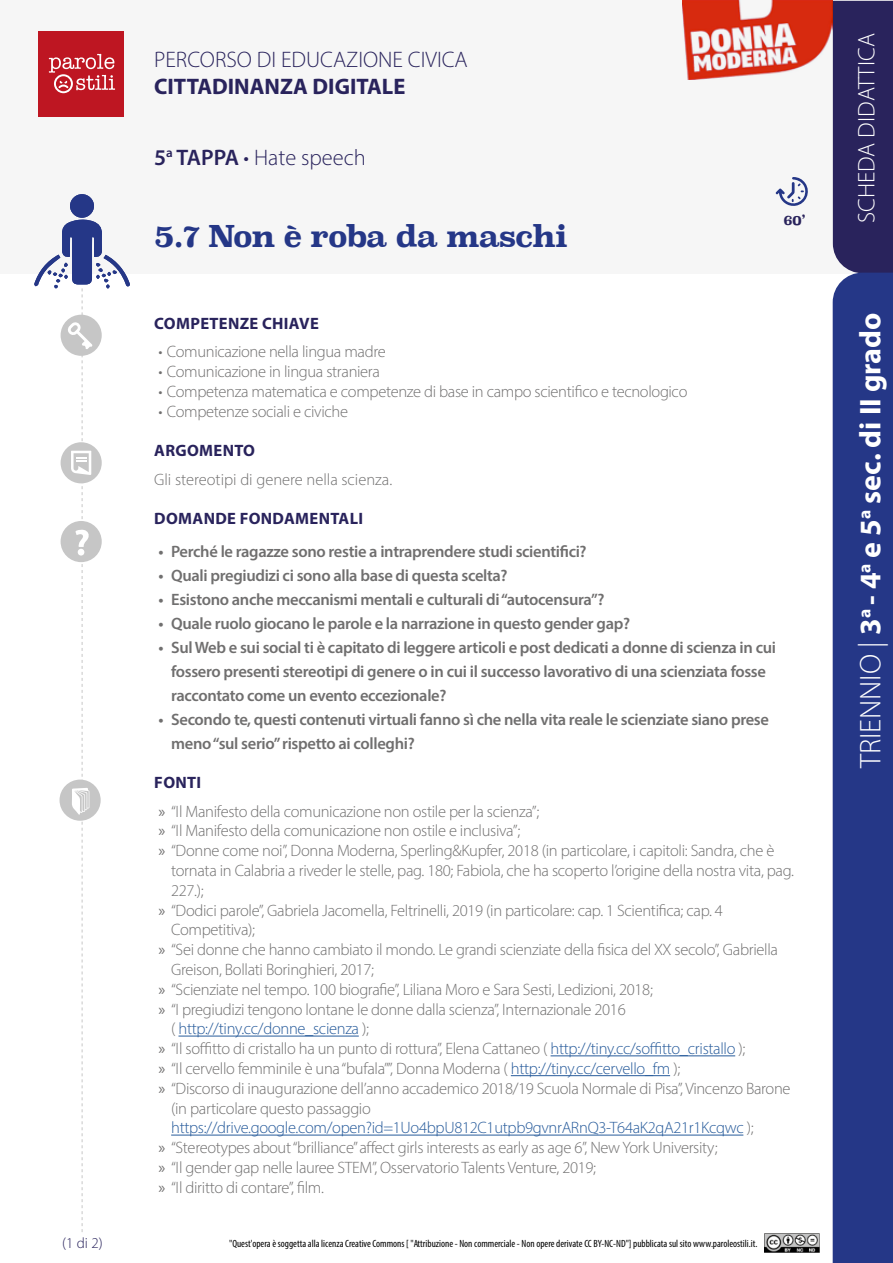
<style>
.page{position:relative;width:893px;height:1263px;background:#fff}
.page>*{position:absolute;margin:0;border:0;box-sizing:border-box;transform-origin:0 0}
.t1{font:700 30px "Myriad Pro";color:#fff}
.t2{font:700 30px "Superclarendon";letter-spacing:-.04em;color:#253787}
.t3{font:300 24px "Myriad Pro";color:#fff}
.t4{font:300 22.5px "Myriad Pro";color:#29235c}
.t5{font:700 22.5px "Myriad Pro";color:#29235c}
.t6{font:300 16.5px/28.3px "Myriad Pro";letter-spacing:-.02em;color:#706f6f}
.t7{font:600 16.5px/24px "Myriad Pro";letter-spacing:-.02em;color:#706f6f}
.t8{font:300 16.5px "Myriad Pro";letter-spacing:-.02em;color:#275b9b}
.t9{font:700 16.5px "Myriad Pro";letter-spacing:.02em;color:#29235c}
.t10{font:300 16.5px "Myriad Pro";color:#706f6f}
.t11{font:300 15px "Myriad Pro";color:#29235c}
.t12{font:700 13.5px "Superclarendon";color:#29235c}
.t13{font:condensed 10.5px "Myriad Pro";color:#000}
.s1{font-weight:600}
.s2{font-weight:700;color:#29235c}
.s3{font-weight:400}
.s4{color:#706f6f}
.s5{color:#275b9b}
.s6{font-weight:300}
</style>
<div class="page">
<img style="left:765px;top:1233px;width:54px;height:19px">
<div style="left:0;top:0;width:893px;height:273px;background:#f6f6f6"></div>
<div style="left:833px;top:1px;width:60px;height:272px;background:#29235c"></div>
<div style="left:38px;top:31px;width:86px;height:86px;background:#be1622"></div>
<svg style="left:49px;top:54px;width:66px;height:39px"></svg>
<svg style="left:776px;top:177px;width:32px;height:29px"></svg>
<div style="left:833px;top:273px;width:60px;height:990px;background:#253787"></div>
<hr style="left:178px;top:1036px;width:181px;height:1px;background:#275b9b">
<hr style="left:551px;top:1055px;width:184px;height:1px;background:#275b9b">
<hr style="left:511px;top:1075px;width:159px;height:1px;background:#275b9b">
<hr style="left:171px;top:1135px;width:572px;height:1px;background:#275b9b">
<svg style="left:34px;top:194px;width:96px;height:1038px"></svg>
<img style="left:682px;top:0;width:151px;height:80px">
<p class="t11" style="left:62px;top:1234px;width:42px">(1 di 2)</p>
<h3 class="t4" style="left:154px;top:46px;width:315px">PERCORSO DI EDUCAZIONE CIVICA</h3>
<h3 class="t5" style="left:154px;top:72px;width:253px">CITTADINANZA DIGITALE</h3>
<h3 class="t4" style="left:154px;top:144px;width:213px"><span class="s1">5</span><sup>a</sup> <span class="s1">TAPPA</span> • Hate speech</h3>
<h1 class="t2" style="left:154px;top:214px;width:415px">5.7 Non è roba da maschi</h1>
<p class="t12" style="left:783px;top:210px;width:23px">60’</p>
<p class="t9" style="left:154px;top:313px;width:166px">COMPETENZE CHIAVE</p>
<p class="t6" style="left:158px;top:338px;width:229px">• Comunicazione nella lingua madre</p>
<p class="t6" style="left:158px;top:357px;width:223px">• Comunicazione in lingua straniera</p>
<p class="t6" style="left:158px;top:377px;width:531px">• Competenza matematica e competenze di base in campo scientifico e tecnologico</p>
<p class="t6" style="left:158px;top:397px;width:191px">• Competenze sociali e civiche</p>
<p class="t9" style="left:154px;top:440px;width:102px">ARGOMENTO</p>
<p class="t10" style="left:154px;top:469px;width:240px">Gli stereotipi di genere nella scienza.</p>
<p class="t9" style="left:154px;top:508px;width:210px">DOMANDE FONDAMENTALI</p>
<p class="t7" style="left:158px;top:539px;width:430px">• Perché le ragazze sono restie a intraprendere studi scientifici?</p>
<p class="t7" style="left:158px;top:563px;width:351px">• Quali pregiudizi ci sono alla base di questa scelta?</p>
<p class="t7" style="left:158px;top:587px;width:448px">• Esistono anche meccanismi mentali e culturali di “autocensura”?</p>
<p class="t7" style="left:158px;top:611px;width:473px">• Quale ruolo giocano le parole e la narrazione in questo gender gap?</p>
<p class="t7" style="left:171px;top:635px;width:606px;text-indent:-13px">• Sul Web e sui social ti è capitato di leggere articoli e post dedicati a donne di scienza in cui fossero presenti stereotipi di genere o in cui il successo lavorativo di una scienziata fosse raccontato come un evento eccezionale?</p>
<p class="t7" style="left:171px;top:707px;width:599px;text-indent:-13px">• Secondo te, questi contenuti virtuali fanno sì che nella vita reale le scienziate siano prese meno “sul serio” rispetto ai colleghi?</p>
<p class="t6" style="left:154px;top:768px;width:386px"><span class="s2">FONTI<br></span><span class="s3">»</span> “Il Manifesto della comunicazione non ostile per la scienza”;</p>
<p class="t6" style="left:158px;top:816px;width:363px"><span class="s3">»</span> “Il Manifesto della comunicazione non ostile e inclusiva”;</p>
<p class="t6" style="left:158px;top:836px;width:617px"><span class="s3">»</span> “Donne come noi”, Donna Moderna, Sperling&amp;Kupfer, 2018 (in particolare, i capitoli: Sandra, che è</p>
<p class="t6" style="left:171px;top:856px;width:624px">tornata in Calabria a riveder le stelle, pag. 180; Fabiola, che ha scoperto l’origine della nostra vita, pag.</p>
<p class="t6" style="left:171px;top:876px;width:34px">227.);</p>
<p class="t6" style="left:158px;top:896px;width:566px"><span class="s3">»</span> “Dodici parole”, Gabriela Jacomella, Feltrinelli, 2019 (in particolare: cap. 1 Scientifica; cap. 4</p>
<p class="t6" style="left:171px;top:915px;width:86px">Competitiva);</p>
<p class="t6" style="left:158px;top:935px;width:621px"><span class="s3">»</span> “Sei donne che hanno cambiato il mondo. Le grandi scienziate della fisica del XX secolo”, Gabriella</p>
<p class="t6" style="left:171px;top:955px;width:204px">Greison, Bollati Boringhieri, 2017;</p>
<p class="t6" style="left:158px;top:975px;width:496px"><span class="s3">»</span> “Scienziate nel tempo. 100 biografie”, Liliana Moro e Sara Sesti, Ledizioni, 2018;</p>
<p class="t6" style="left:158px;top:995px;width:469px"><span class="s3">»</span> “I pregiudizi tengono lontane le donne dalla scienza”, Internazionale 2016</p>
<p class="t8" style="left:171px;top:1019px;width:199px"><span class="s4">(</span> http://tiny.cc/donne_scienza <span class="s4">);</span></p>
<p class="t6" style="left:158px;top:1034px;width:588px"><span class="s3">»</span> “Il soffitto di cristallo ha un punto di rottura”, Elena Cattaneo ( <span class="s5">http://tiny.cc/soffitto_cristallo</span> );</p>
<p class="t6" style="left:158px;top:1054px;width:523px"><span class="s3">»</span> “Il cervello femminile è una “bufala””, Donna Moderna ( <span class="s5">http://tiny.cc/cervello_fm</span> );</p>
<p class="t6" style="left:158px;top:1074px;width:634px"><span class="s3">»</span> “Discorso di inaugurazione dell’anno accademico 2018/19 Scuola Normale di Pisa”, Vincenzo Barone</p>
<p class="t6" style="left:171px;top:1094px;width:201px">(in particolare questo passaggio</p>
<p class="t8" style="left:171px;top:1118px;width:584px">https://drive.google.com/open?id=1Uo4bpU812C1utpb9gvnrARnQ3-T64aK2qA21r1Kcqwc <span class="s4">);</span></p>
<p class="t6" style="left:158px;top:1133px;width:561px"><span class="s3">»</span> “Stereotypes about “brilliance” affect girls interests as early as age 6”, New York University;</p>
<p class="t6" style="left:158px;top:1153px;width:439px"><span class="s3">»</span> “Il gender gap nelle lauree STEM”, Osservatorio Talents Venture, 2019;</p>
<p class="t6" style="left:158px;top:1173px;width:167px"><span class="s3">»</span> “Il diritto di contare”, film.</p>
<p class="t13" style="left:229px;top:1237px;width:530px">"Quest'opera è soggetta alla licenza Creative Commons [ "Attribuzione - Non commerciale - Non opere derivate CC BY-NC-ND"] pubblicata sul sito www.paroleostili.it.</p>
<h2 class="t3" style="left:852px;top:223px;width:191px;rotate:-90deg">SCHEDA DIDATTICA</h2>
<h1 class="t1" style="left:851px;top:768px;width:457px;rotate:-90deg"><span class="s6">TRIENNIO |</span> 3<sup>a</sup> - 4<sup>a</sup> e 5<sup>a</sup> sec. di II grado</h1>
</div>
